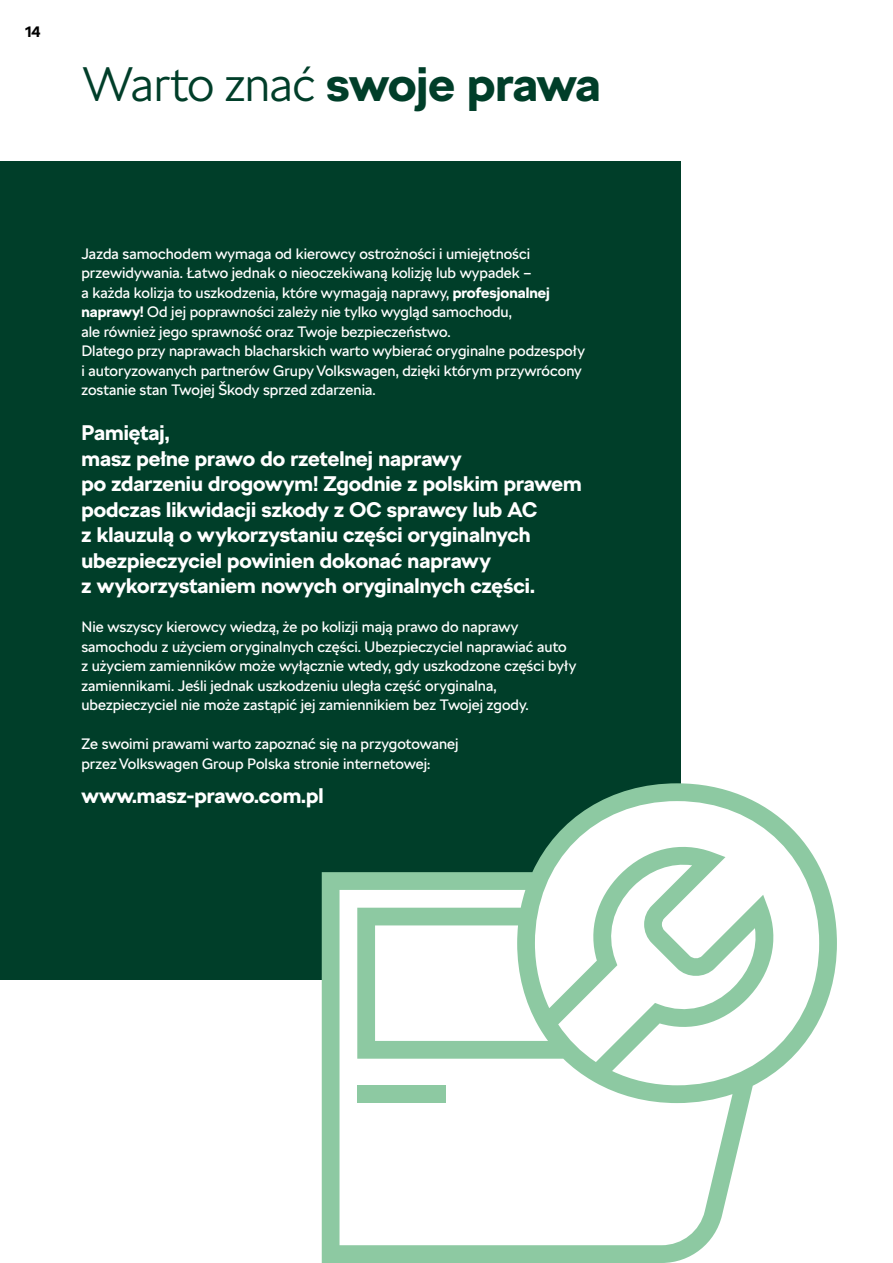
<style>
.page{position:relative;width:893px;height:1263px;background:#fff}
.page>*{position:absolute;margin:0;border:0;box-sizing:border-box;transform-origin:0 0}
.t1{font:700 48px "SKODA Next";letter-spacing:-.015em;color:#003e29}
.t2{font:700 21px/25.5px "SKODA Next";color:#fff}
.t3{font:15px/19.5px "SKODA Next";color:#fff}
.t4{font:700 15px "SKODA Next";color:#000}
.s1{font-weight:300}
.s2{font-weight:700}
</style>
<div class="page">
<div style="left:0;top:162px;width:680px;height:818px;background:#003e29"></div>
<svg style="left:322px;top:783px;width:515px;height:480px"></svg>
<div style="left:357px;top:1085px;width:89px;height:18px;background:#8dc9a2"></div>
<p class="t4" style="left:25px;top:23px;width:17px">14</p>
<h1 class="t1" style="left:82px;top:55px;width:520px"><span class="s1">Warto znać</span> swoje prawa</h1>
<p class="t3" style="left:81px;top:244px;width:505px">Jazda samochodem wymaga od kierowcy ostrożności i umiejętności przewidywania. Łatwo jednak o nieoczekiwaną kolizję lub wypadek –<br>a każda kolizja to uszkodzenia, które wymagają naprawy, <span class="s2">profesjonalnej naprawy!</span> Od jej poprawności zależy nie tylko wygląd samochodu,<br>ale również jego sprawność oraz Twoje bezpieczeństwo.<br>Dlatego przy naprawach blacharskich warto wybierać oryginalne podzespoły i autoryzowanych partnerów Grupy Volkswagen, dzięki którym przywrócony zostanie stan Twojej Škody sprzed zdarzenia.</p>
<p class="t2" style="left:81px;top:420px;width:502px">Pamiętaj,<br>masz pełne prawo do rzetelnej naprawy<br>po zdarzeniu drogowym! Zgodnie z polskim prawem podczas likwidacji szkody z OC sprawcy lub AC<br>z klauzulą o wykorzystaniu części oryginalnych ubezpieczyciel powinien dokonać naprawy<br>z wykorzystaniem nowych oryginalnych części.</p>
<p class="t3" style="left:81px;top:617px;width:496px">Nie wszyscy kierowcy wiedzą, że po kolizji mają prawo do naprawy samochodu z użyciem oryginalnych części. Ubezpieczyciel naprawiać auto z użyciem zamienników może wyłącznie wtedy, gdy uszkodzone części były zamiennikami. Jeśli jednak uszkodzeniu uległa część oryginalna, ubezpieczyciel nie może zastąpić jej zamiennikiem bez Twojej zgody.</p>
<p class="t3" style="left:81px;top:734px;width:379px">Ze swoimi prawami warto zapoznać się na przygotowanej przez Volkswagen Group Polska stronie internetowej:</p>
<h2 class="t2" style="left:81px;top:783px;width:244px">www.masz-prawo.com.pl</h2>
</div>
